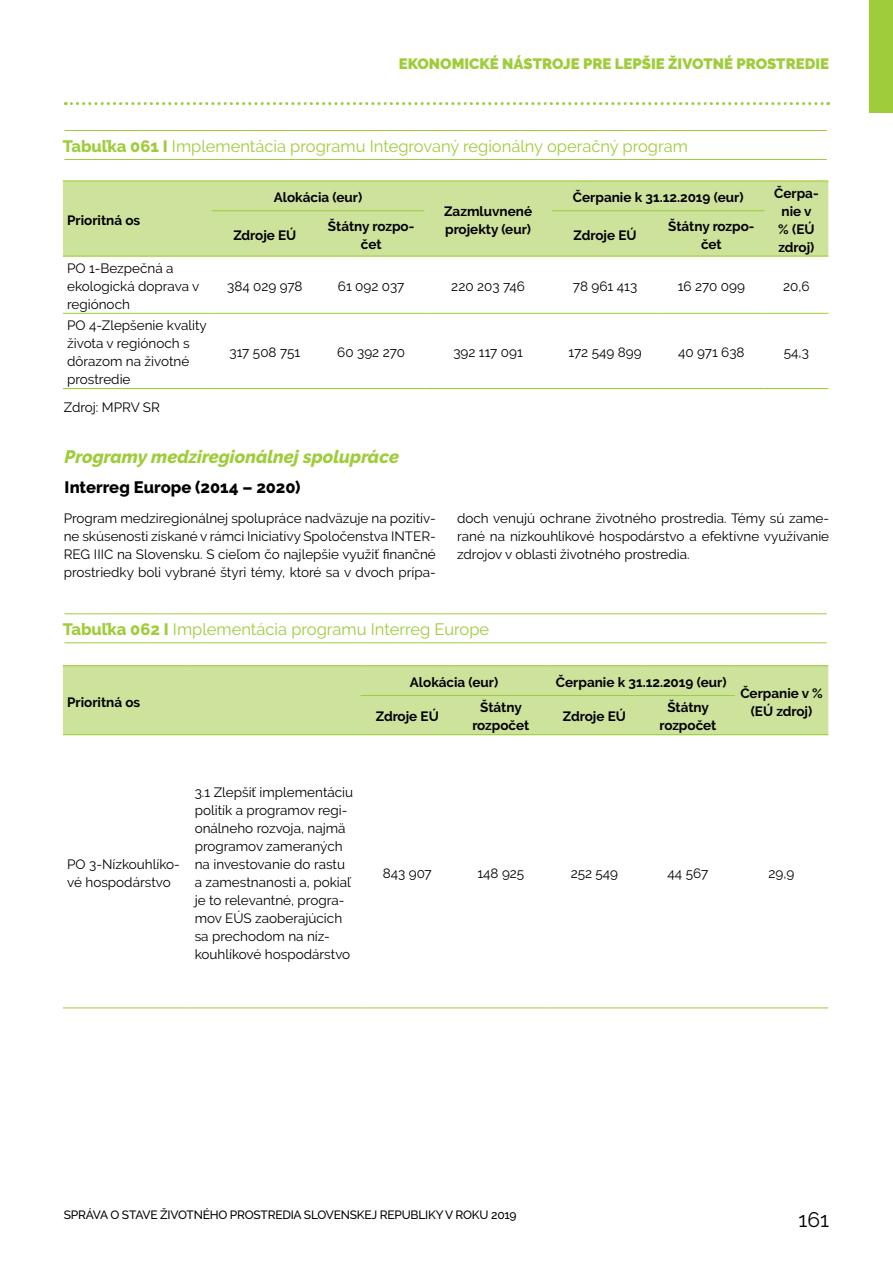
<style>
.page{position:relative;width:893px;height:1263px;background:#fff}
.page>*{position:absolute;margin:0;border:0;box-sizing:border-box;transform-origin:0 0}
.t1{font:21px "Raleway";color:#000}
.t2{font:italic 800 18px "Raleway";color:#9fcc3b}
.t3{font:16.5px "Raleway";color:#9fcc3b}
.t4{font:800 16.5px "Raleway";color:#000}
.t5{font:900 15px "Raleway";color:#9fcc3b}
.t6{font:13.5px/18px "Raleway";color:#000}
.t7{font:700 13.5px/18px "Raleway";color:#000;text-align:center}
.t8{font:500 12px "Raleway";letter-spacing:-.02em;color:#000}
.s1{font-weight:800}
</style>
<div class="page">
<svg style="left:65px;top:102px;width:764px;height:3px"></svg>
<div style="left:870px;top:0;width:23px;height:113px;background:#9fcc3b"></div>
<hr style="left:64px;top:130px;width:763px;height:1px;background:#9fcc3b">
<hr style="left:64px;top:613px;width:763px;height:1px;background:#9fcc3b">
<hr style="left:64px;top:159px;width:763px;height:1px;background:#9fcc3b">
<hr style="left:64px;top:642px;width:763px;height:1px;background:#9fcc3b">
<div style="left:63px;top:181px;width:765px;height:75px;background:#cde29b"></div>
<hr style="left:63px;top:180px;width:149px;height:1px;background:#9fcc3b">
<hr style="left:212px;top:180px;width:106px;height:1px;background:#9fcc3b">
<hr style="left:318px;top:180px;width:106px;height:1px;background:#9fcc3b">
<hr style="left:424px;top:180px;width:128px;height:1px;background:#9fcc3b">
<hr style="left:552px;top:180px;width:106px;height:1px;background:#9fcc3b">
<hr style="left:658px;top:180px;width:106px;height:1px;background:#9fcc3b">
<hr style="left:764px;top:180px;width:64px;height:1px;background:#9fcc3b">
<hr style="left:63px;top:256px;width:149px;height:1px;background:#9fcc3b">
<hr style="left:212px;top:256px;width:106px;height:1px;background:#9fcc3b">
<hr style="left:318px;top:256px;width:106px;height:1px;background:#9fcc3b">
<hr style="left:424px;top:256px;width:128px;height:1px;background:#9fcc3b">
<hr style="left:552px;top:256px;width:106px;height:1px;background:#9fcc3b">
<hr style="left:658px;top:256px;width:106px;height:1px;background:#9fcc3b">
<hr style="left:764px;top:256px;width:64px;height:1px;background:#9fcc3b">
<hr style="left:63px;top:388px;width:149px;height:1px;background:#9fcc3b">
<hr style="left:212px;top:388px;width:106px;height:1px;background:#9fcc3b">
<hr style="left:318px;top:388px;width:106px;height:1px;background:#9fcc3b">
<hr style="left:424px;top:388px;width:128px;height:1px;background:#9fcc3b">
<hr style="left:552px;top:388px;width:106px;height:1px;background:#9fcc3b">
<hr style="left:658px;top:388px;width:106px;height:1px;background:#9fcc3b">
<hr style="left:764px;top:388px;width:64px;height:1px;background:#9fcc3b">
<hr style="left:212px;top:210px;width:106px;height:1px;background:#9fcc3b">
<hr style="left:318px;top:210px;width:106px;height:1px;background:#9fcc3b">
<hr style="left:552px;top:210px;width:106px;height:1px;background:#9fcc3b">
<hr style="left:658px;top:210px;width:106px;height:1px;background:#9fcc3b">
<hr style="left:63px;top:313px;width:149px;height:1px;background:#9fcc3b">
<hr style="left:212px;top:313px;width:106px;height:1px;background:#9fcc3b">
<hr style="left:318px;top:313px;width:106px;height:1px;background:#9fcc3b">
<hr style="left:424px;top:313px;width:128px;height:1px;background:#9fcc3b">
<hr style="left:552px;top:313px;width:106px;height:1px;background:#9fcc3b">
<hr style="left:658px;top:313px;width:106px;height:1px;background:#9fcc3b">
<hr style="left:764px;top:313px;width:64px;height:1px;background:#9fcc3b">
<div style="left:63px;top:666px;width:765px;height:68px;background:#cde29b"></div>
<hr style="left:63px;top:665px;width:127px;height:1px;background:#9fcc3b">
<hr style="left:190px;top:665px;width:171px;height:1px;background:#9fcc3b">
<hr style="left:361px;top:665px;width:93px;height:1px;background:#9fcc3b">
<hr style="left:454px;top:665px;width:94px;height:1px;background:#9fcc3b">
<hr style="left:548px;top:665px;width:93px;height:1px;background:#9fcc3b">
<hr style="left:641px;top:665px;width:94px;height:1px;background:#9fcc3b">
<hr style="left:735px;top:665px;width:93px;height:1px;background:#9fcc3b">
<hr style="left:63px;top:734px;width:127px;height:1px;background:#9fcc3b">
<hr style="left:190px;top:734px;width:171px;height:1px;background:#9fcc3b">
<hr style="left:361px;top:734px;width:93px;height:1px;background:#9fcc3b">
<hr style="left:454px;top:734px;width:94px;height:1px;background:#9fcc3b">
<hr style="left:548px;top:734px;width:93px;height:1px;background:#9fcc3b">
<hr style="left:641px;top:734px;width:94px;height:1px;background:#9fcc3b">
<hr style="left:735px;top:734px;width:93px;height:1px;background:#9fcc3b">
<hr style="left:361px;top:695px;width:93px;height:1px;background:#9fcc3b">
<hr style="left:454px;top:695px;width:94px;height:1px;background:#9fcc3b">
<hr style="left:548px;top:695px;width:93px;height:1px;background:#9fcc3b">
<hr style="left:641px;top:695px;width:94px;height:1px;background:#9fcc3b">
<hr style="left:63px;top:1008px;width:127px;height:1px;background:#9fcc3b">
<hr style="left:190px;top:1008px;width:171px;height:1px;background:#9fcc3b">
<hr style="left:361px;top:1008px;width:93px;height:1px;background:#9fcc3b">
<hr style="left:454px;top:1008px;width:94px;height:1px;background:#9fcc3b">
<hr style="left:548px;top:1008px;width:93px;height:1px;background:#9fcc3b">
<hr style="left:641px;top:1008px;width:94px;height:1px;background:#9fcc3b">
<hr style="left:735px;top:1008px;width:93px;height:1px;background:#9fcc3b">
<p class="t5" style="left:399px;top:55px;width:432px">EKONOMICKÉ NÁSTROJE PRE LEPŠIE ŽIVOTNÉ PROSTREDIE</p>
<p class="t3" style="left:63px;top:137px;width:627px"><span class="s1">Tabuľka 061 I</span> Implementácia programu Integrovaný regionálny operačný program</p>
<p class="t7" style="left:67px;top:211px;width:75px">Prioritná os</p>
<p class="t6" style="left:67px;top:259px;width:134px">PO 1-Bezpečná a ekologická doprava v regiónoch</p>
<p class="t6" style="left:67px;top:316px;width:141px">PO 4-Zlepšenie kvality života v regiónoch s dôrazom na životné prostredie</p>
<p class="t6" style="left:64px;top:398px;width:98px">Zdroj: MPRV SR</p>
<p class="t7" style="left:573px;top:188px;width:172px">Čerpanie k 31.12.2019 (eur)</p>
<p class="t7" style="left:774px;top:184px;width:46px">Čerpa&shy;nie v<br>% (EÚ zdroj)</p>
<p class="t7" style="left:274px;top:188px;width:90px">Alokácia (eur)</p>
<p class="t7" style="left:444px;top:202px;width:89px;text-align:left">Zazmluvnené projekty (eur)</p>
<p class="t7" style="left:233px;top:226px;width:65px">Zdroje EÚ</p>
<p class="t7" style="left:328px;top:217px;width:88px">Štátny rozpo&shy;čet</p>
<p class="t7" style="left:573px;top:226px;width:65px">Zdroje EÚ</p>
<p class="t7" style="left:668px;top:217px;width:88px">Štátny rozpo&shy;čet</p>
<p class="t6" style="left:227px;top:277px;width:77px">384 029 978</p>
<p class="t6" style="left:338px;top:277px;width:68px">61 092 037</p>
<p class="t6" style="left:451px;top:277px;width:75px">220 203 746</p>
<p class="t6" style="left:573px;top:277px;width:66px">78 961 413</p>
<p class="t6" style="left:678px;top:277px;width:69px">16 270 099</p>
<p class="t6" style="left:783px;top:277px;width:28px">20,6</p>
<p class="t6" style="left:230px;top:343px;width:72px">317 508 751</p>
<p class="t6" style="left:337px;top:343px;width:69px">60 392 270</p>
<p class="t6" style="left:453px;top:343px;width:71px">392 117 091</p>
<p class="t6" style="left:568px;top:343px;width:75px">172 549 899</p>
<p class="t6" style="left:678px;top:343px;width:68px">40 971 638</p>
<p class="t6" style="left:784px;top:343px;width:26px">54,3</p>
<h2 class="t2" style="left:65px;top:447px;width:336px">Programy medziregionálnej spolupráce</h2>
<p class="t4" style="left:65px;top:478px;width:237px">Interreg Europe (2014 – 2020)</p>
<p class="t6" style="left:64px;top:509px;width:374px;text-align:justify">Program medziregionálnej spolupráce nadväzuje na pozitív&shy;ne skúsenosti získané v rámci Iniciatívy Spoločenstva INTER-REG IIIC na Slovensku. S cieľom čo najlepšie využiť finančné prostriedky boli vybrané štyri témy, ktoré sa v dvoch prípa-</p>
<p class="t6" style="left:457px;top:509px;width:374px;text-align:justify">doch venujú ochrane životného prostredia. Témy sú zame&shy;rané na nízkouhlíkové hospodárstvo a efektívne využívanie zdrojov v oblasti životného prostredia.</p>
<p class="t3" style="left:63px;top:620px;width:428px"><span class="s1">Tabuľka 062 I</span> Implementácia programu Interreg Europe</p>
<p class="t7" style="left:67px;top:693px;width:75px">Prioritná os</p>
<p class="t7" style="left:410px;top:673px;width:90px">Alokácia (eur)</p>
<p class="t7" style="left:556px;top:673px;width:172px">Čerpanie k 31.12.2019 (eur)</p>
<p class="t7" style="left:376px;top:708px;width:65px">Zdroje EÚ</p>
<p class="t7" style="left:472px;top:699px;width:59px">Štátny rozpočet</p>
<p class="t7" style="left:563px;top:708px;width:65px">Zdroje EÚ</p>
<p class="t7" style="left:659px;top:699px;width:59px">Štátny rozpočet</p>
<p class="t7" style="left:740px;top:684px;width:84px">Čerpanie v % (EÚ zdroj)</p>
<p class="t6" style="left:67px;top:855px;width:114px">PO 3-Nízkouhlíko&shy;vé hospodárstvo</p>
<p class="t6" style="left:195px;top:783px;width:160px">3.1 Zlepšiť implementáciu politík a programov regi&shy;onálneho rozvoja, najmä programov zameraných na investovanie do rastu a zamestnanosti a, pokiaľ je to relevantné, progra&shy;mov EÚS zaoberajúcich sa prechodom na níz&shy;kouhlíkové hospodárstvo</p>
<p class="t6" style="left:383px;top:864px;width:51px">843 907</p>
<p class="t6" style="left:477px;top:864px;width:48px">148 925</p>
<p class="t6" style="left:571px;top:864px;width:49px">252 549</p>
<p class="t6" style="left:667px;top:864px;width:42px">44 567</p>
<p class="t6" style="left:769px;top:864px;width:27px">29,9</p>
<p class="t8" style="left:64px;top:1208px;width:454px">SPRÁVA O STAVE ŽIVOTNÉHO PROSTREDIA SLOVENSKEJ REPUBLIKY V ROKU 2019</p>
<h1 class="t1" style="left:798px;top:1208px;width:32px">161</h1>
</div>
